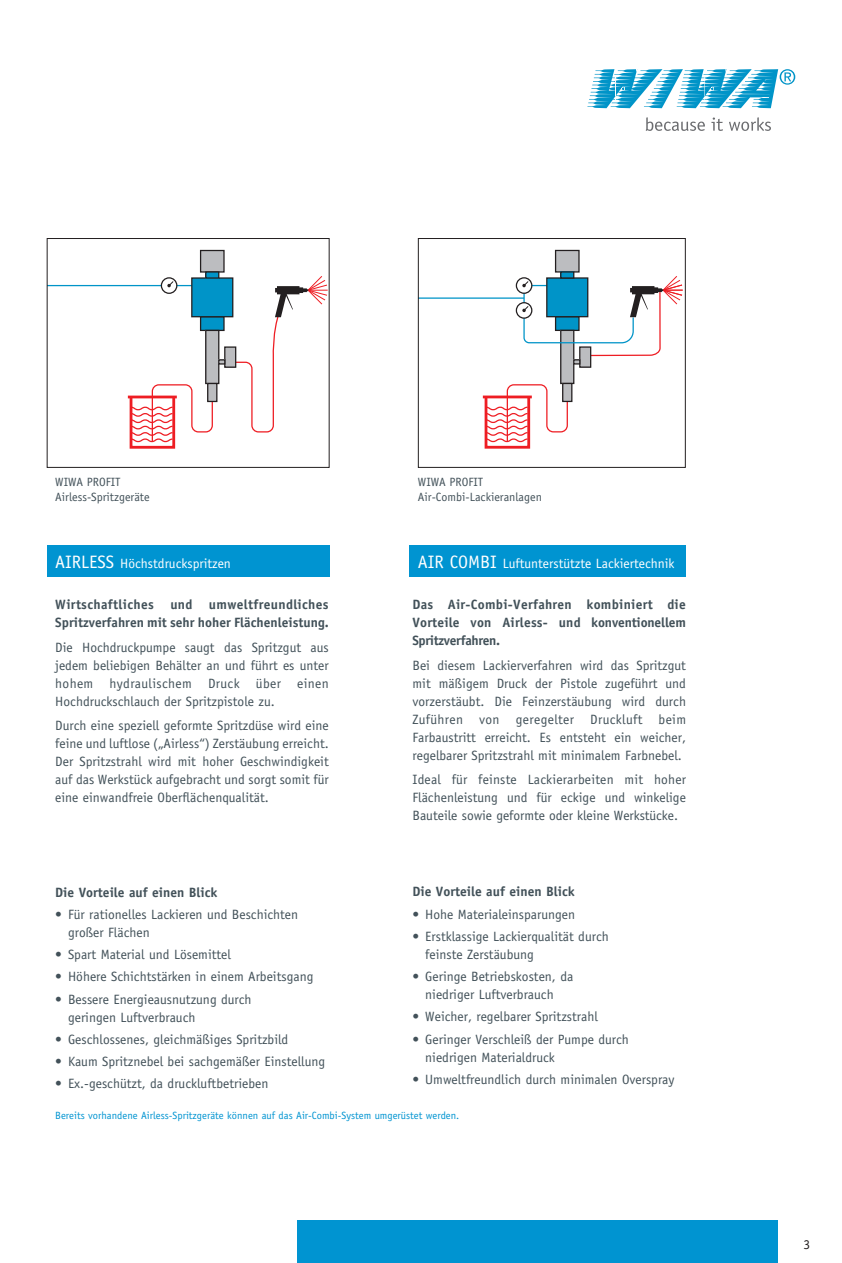
<style>
.page{position:relative;width:842px;height:1263px;background:#fff}
.page>*{position:absolute;margin:0;border:0;box-sizing:border-box;transform-origin:0 0}
.t1{font:13.5px/18px "Officina Sans";color:#425159}
.t2{font:700 13.5px/18px "Officina Sans";color:#425159}
.t3{font:13.5px "Officina Sans";color:#fff}
.t4{font:13.5px "Officina Sans";color:#231f20}
.t5{font:12px/15px "Officina Sans";color:#425159}
.t6{font:10.5px "Officina Sans";color:#0094d1}
.s1{font-size:18px}
</style>
<div class="page">
<svg style="left:646px;top:117px;width:59px;height:14px"></svg>
<svg style="left:711px;top:117px;width:12px;height:14px"></svg>
<svg style="left:729px;top:117px;width:42px;height:14px"></svg>
<svg style="left:587px;top:69px;width:208px;height:39px"></svg>
<div style="left:409px;top:545px;width:277px;height:31px;background:#0094d1"></div>
<div style="left:47px;top:545px;width:282px;height:31px;background:#0094d1"></div>
<hr style="left:47px;top:285px;width:145px;height:1px;background:#0094c8">
<div style="left:130px;top:396px;width:45px;height:53px;border:3px solid #ee1d23"></div>
<hr style="left:128px;top:396px;width:49px;height:2px;background:#ee1d23">
<svg style="left:161px;top:278px;width:16px;height:15px"></svg>
<div style="left:161px;top:277px;width:16px;height:17px;border:1px solid #231f20;border-radius:50%"></div>
<svg style="left:130px;top:384px;width:84px;height:59px"></svg>
<div style="left:201px;top:250px;width:23px;height:22px;background:#bcbdc0"></div>
<div style="left:200px;top:250px;width:25px;height:23px;border:1px solid #231f20"></div>
<div style="left:201px;top:317px;width:23px;height:13px;background:#0094c8"></div>
<div style="left:200px;top:316px;width:25px;height:15px;border:1px solid #231f20"></div>
<div style="left:192px;top:278px;width:41px;height:39px;background:#0094c8"></div>
<div style="left:191px;top:277px;width:42px;height:40px;border:1px solid #231f20"></div>
<div style="left:206px;top:330px;width:13px;height:53px;background:#bcbdc0"></div>
<div style="left:205px;top:330px;width:14px;height:54px;border:1px solid #231f20"></div>
<div style="left:208px;top:383px;width:9px;height:18px;background:#bcbdc0"></div>
<div style="left:207px;top:383px;width:10px;height:19px;border:1px solid #231f20"></div>
<div style="left:206px;top:272px;width:13px;height:6px;background:#0094c8"></div>
<div style="left:205px;top:271px;width:14px;height:8px;border:1px solid #231f20"></div>
<svg style="left:236px;top:276px;width:91px;height:157px"></svg>
<div style="left:225px;top:347px;width:11px;height:20px;background:#bcbdc0"></div>
<div style="left:224px;top:346px;width:12px;height:22px;border:1px solid #231f20"></div>
<svg style="left:167px;top:280px;width:7px;height:7px"></svg>
<div style="left:218px;top:359px;width:7px;height:6px;border:1px solid #231f20"></div>
<div style="left:47px;top:238px;width:282px;height:230px;border:1px solid #231f20"></div>
<hr style="left:418px;top:297px;width:106px;height:2px;background:#0094c8">
<div style="left:485px;top:396px;width:45px;height:53px;border:3px solid #ee1d23"></div>
<hr style="left:483px;top:396px;width:49px;height:2px;background:#ee1d23">
<div style="left:556px;top:250px;width:23px;height:22px;background:#bcbdc0"></div>
<div style="left:555px;top:250px;width:25px;height:23px;border:1px solid #231f20"></div>
<div style="left:561px;top:272px;width:13px;height:6px;background:#0094c8"></div>
<div style="left:560px;top:271px;width:14px;height:8px;border:1px solid #231f20"></div>
<svg style="left:485px;top:275px;width:198px;height:168px"></svg>
<div style="left:573px;top:359px;width:7px;height:6px;border:1px solid #231f20"></div>
<div style="left:418px;top:238px;width:268px;height:230px;border:1px solid #231f20"></div>
<div style="left:298px;top:1220px;width:480px;height:43px;background:#0094d1"></div>
<p class="t5" style="left:55px;top:474px;width:96px">WIWA PROFIT<br>Airless-Spritzgeräte</p>
<p class="t5" style="left:418px;top:474px;width:126px">WIWA PROFIT<br>Air-Combi-Lackieranlagen</p>
<p class="t3" style="left:55px;top:555px;width:177px"><span class="s1">AIRLESS</span> Höchstdruckspritzen</p>
<p class="t2" style="left:55px;top:596px;width:275px">Wirtschaftliches und umweltfreundliches<br>Spritzverfahren mit sehr hoher Flächenleistung.</p>
<p class="t1" style="left:55px;top:638px;width:275px;text-align:justify">Die Hochdruckpumpe saugt das Spritzgut aus jedem beliebigen Behälter an und führt es unter hohem hydraulischem Druck über einen Hochdruckschlauch der Spritzpistole zu.</p>
<p class="t1" style="left:55px;top:716px;width:275px;text-align:justify">Durch eine speziell geformte Spritzdüse wird eine feine und luftlose („Airless“) Zerstäubung erreicht.<br>Der Spritzstrahl wird mit hoher Geschwindigkeit auf das Werkstück aufgebracht und sorgt somit für eine einwandfreie Oberflächenqualität.</p>
<p class="t3" style="left:418px;top:555px;width:258px"><span class="s1">AIR COMBI</span> Luftunterstützte Lackiertechnik</p>
<p class="t2" style="left:412px;top:595px;width:275px;text-align:justify">Das Air-Combi-Verfahren kombiniert die Vorteile von Airless- und konventionellem Spritzverfahren.</p>
<p class="t1" style="left:412px;top:656px;width:275px;text-align:justify">Bei diesem Lackierverfahren wird das Spritzgut mit mäßigem Druck der Pistole zugeführt und vorzerstäubt. Die Feinzerstäubung wird durch Zuführen von geregelter Druckluft beim Farbaustritt erreicht. Es entsteht ein weicher, regelbarer Spritzstrahl mit minimalem Farbnebel.</p>
<p class="t1" style="left:412px;top:770px;width:275px;text-align:justify">Ideal für feinste Lackierarbeiten mit hoher Flächenleistung und für eckige und winkelige Bauteile sowie geformte oder kleine Werkstücke.</p>
<p class="t2" style="left:412px;top:883px;width:164px">Die Vorteile auf einen Blick</p>
<p class="t1" style="left:412px;top:905px;width:164px">• Hohe Materialeinsparungen</p>
<p class="t1" style="left:425px;top:927px;width:185px;text-indent:-13px">• Erstklassige Lackierqualität durch feinste Zerstäubung</p>
<p class="t1" style="left:412px;top:968px;width:162px;text-align:center">• Geringe Betriebskosten, da niedriger Luftverbrauch</p>
<p class="t1" style="left:412px;top:1008px;width:187px">• Weicher, regelbarer Spritzstrahl</p>
<p class="t1" style="left:425px;top:1030px;width:205px;text-indent:-13px">• Geringer Verschleiß der Pumpe durch niedrigen Materialdruck</p>
<p class="t1" style="left:412px;top:1070px;width:263px">• Umweltfreundlich durch minimalen Overspray</p>
<p class="t6" style="left:55px;top:1109px;width:406px">Bereits vorhandene Airless-Spritzgeräte können auf das Air-Combi-System umgerüstet werden.</p>
<p class="t2" style="left:55px;top:883px;width:164px">Die Vorteile auf einen Blick</p>
<p class="t1" style="left:68px;top:905px;width:232px;text-indent:-13px">• Für rationelles Lackieren und Beschichten großer Flächen</p>
<p class="t1" style="left:55px;top:945px;width:177px">• Spart Material und Lösemittel</p>
<p class="t1" style="left:55px;top:968px;width:260px">• Höhere Schichtstärken in einem Arbeitsgang</p>
<p class="t1" style="left:68px;top:990px;width:185px;text-indent:-13px">• Bessere Energieausnutzung durch geringen Luftverbrauch</p>
<p class="t1" style="left:55px;top:1030px;width:235px">• Geschlossenes, gleichmäßiges Spritzbild</p>
<p class="t1" style="left:55px;top:1052px;width:271px">• Kaum Spritznebel bei sachgemäßer Einstellung</p>
<p class="t1" style="left:55px;top:1075px;width:215px">• Ex.-geschützt, da druckluftbetrieben</p>
<p class="t4" style="left:803px;top:1236px;width:8px">3</p>
</div>
